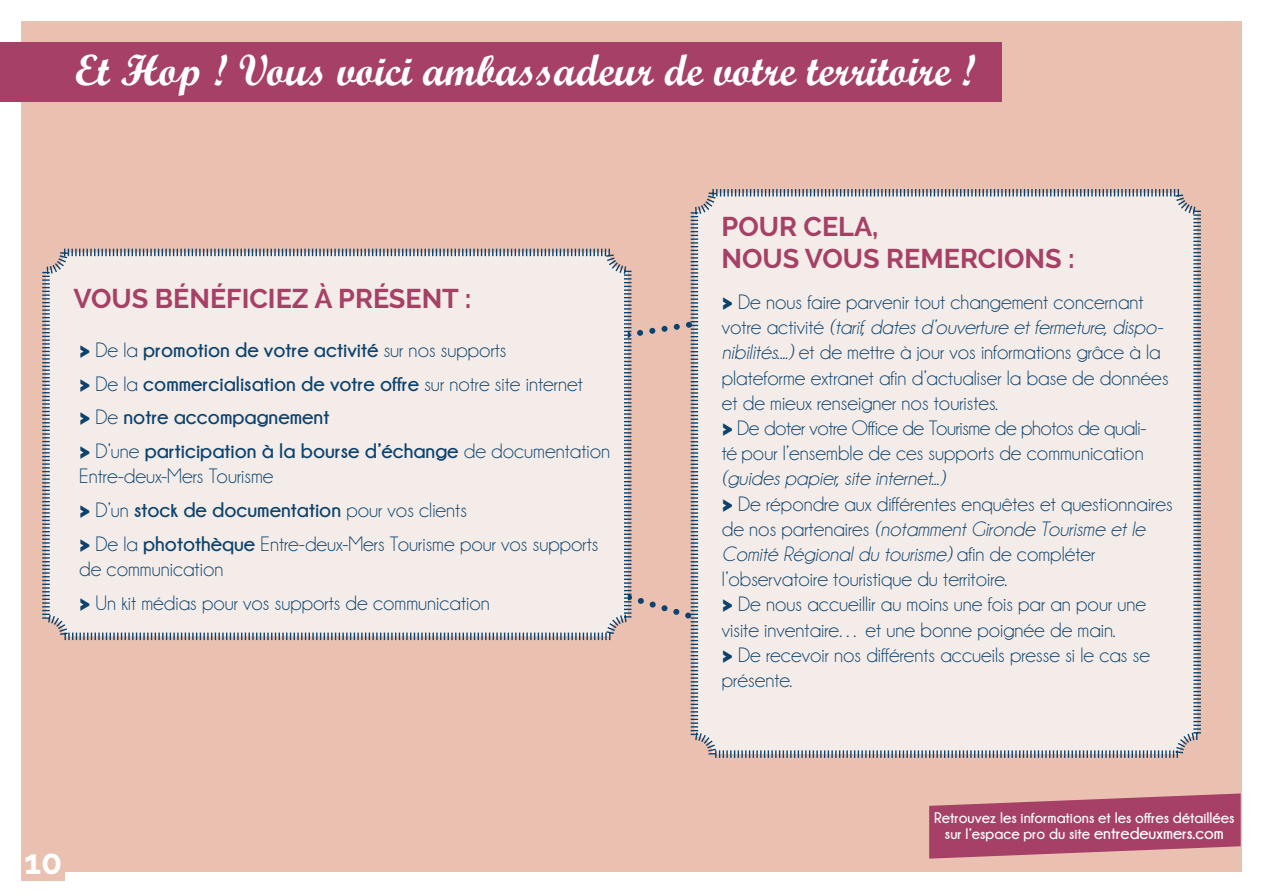
<style>
.page{position:relative;width:1263px;height:893px;background:#fff}
.page>*{position:absolute;margin:0;border:0;box-sizing:border-box;transform-origin:0 0}
.t1{font:43.5px "Script MT Bold";color:#fff}
.t2{font:700 34.5px "Raleway";color:#fff}
.t3{font:700 27px/32.4px "Raleway";color:#a64066}
.t4{font:21px/25.2px "Champagne&Limousines";color:#0d426d}
.t5{font:700 21px/33.8px "Champagne&Limousines";color:#0d426d}
.t6{font:700 15.3px/15.8px "Champagne&Limousines";color:#fff;text-align:center}
.s1{font-family:"Raleway";font-weight:900}
.s2{font-weight:400}
.s3{font-weight:700}
.s4{font-style:italic}
.s5{font-size:16.8px}
</style>
<div class="page">
<div style="left:21px;top:21px;width:1221px;height:851px;background:#eac1b1"></div>
<svg style="left:637px;top:321px;width:52px;height:15px"></svg>
<svg style="left:637px;top:598px;width:52px;height:21px"></svg>
<div style="left:42px;top:248px;width:590px;height:393px;background:#f4ece8"></div>
<div style="left:689px;top:189px;width:512px;height:569px;background:#f4ece8"></div>
<div style="left:0;top:43px;width:1001px;height:59px;background:#a64066"></div>
<svg style="left:929px;top:793px;width:312px;height:66px"></svg>
<div style="left:21px;top:842px;width:44px;height:38px;background:#eac1b1"></div>
<h1 class="t1" style="left:75px;top:43px;width:902px">Et Hop ! Vous voici ambassadeur de votre territoire !</h1>
<p class="t3" style="left:74px;top:282px;width:399px">VOUS BÉNÉFICIEZ À PRÉSENT :</p>
<p class="t5" style="left:79px;top:333px;width:532px"><span class="s1">&gt;</span> <span class="s2">De la</span> promotion de votre activité <span class="s2">sur nos supports<br></span><span class="s1">&gt;</span> <span class="s2">De la</span> commercialisation de votre offre <span class="s2">sur notre site internet<br></span><span class="s1">&gt;</span> <span class="s2">De</span> notre accompagnement<br><span class="s1">&gt;</span> <span class="s2">D’une</span> participation à la bourse d’échange <span class="s2">de documentation</span></p>
<p class="t4" style="left:79px;top:460px;width:521px;line-height:33.8px">Entre-deux-Mers Tourisme<br><span class="s1">&gt;</span> D’un <span class="s3">stock de documentation</span> pour vos clients<br><span class="s1">&gt;</span> De la <span class="s3">photothèque</span> Entre-deux-Mers Tourisme pour vos supports</p>
<p class="t4" style="left:79px;top:552px;width:412px;line-height:33.8px">de communication<br><span class="s1">&gt;</span> Un kit médias pour vos supports de communication</p>
<p class="t3" style="left:722px;top:210px;width:355px">POUR CELA,<br>NOUS VOUS REMERCIONS :</p>
<p class="t4" style="left:722px;top:289px;width:448px"><span class="s1">&gt;</span> De nous faire parvenir tout changement concernant votre activité <span class="s4">(tarif, dates d’ouverture et fermeture, dispo&shy;nibilités....)</span> et de mettre à jour vos informations grâce à la plateforme extranet afin d’actualiser la base de données et de mieux renseigner nos touristes.<br><span class="s1">&gt;</span> De doter votre Office de Tourisme de photos de quali-<br>té pour l’ensemble de ces supports de communication</p>
<p class="t4" style="left:722px;top:466px;width:452px"><span class="s4">(guides papier, site internet...)<br></span><span class="s1">&gt;</span> De répondre aux différentes enquêtes et questionnaires de nos partenaires <span class="s4">(notamment Gironde Tourisme et le Comité Régional du tourisme)</span> afin de compléter l’observatoire touristique du territoire.<br><span class="s1">&gt;</span> De nous accueillir au moins une fois par an pour une visite inventaire… et une bonne poignée de main.<br><span class="s1">&gt;</span> De recevoir nos différents accueils presse si le cas se présente.</p>
<h2 class="t2" style="left:24px;top:842px;width:40px">10</h2>
<p class="t6" style="left:934px;top:810px;width:302px">Retrouvez les informations et les offres détaillées sur l’espace pro du site <span class="s5">entredeuxmers.com</span></p>
</div>
